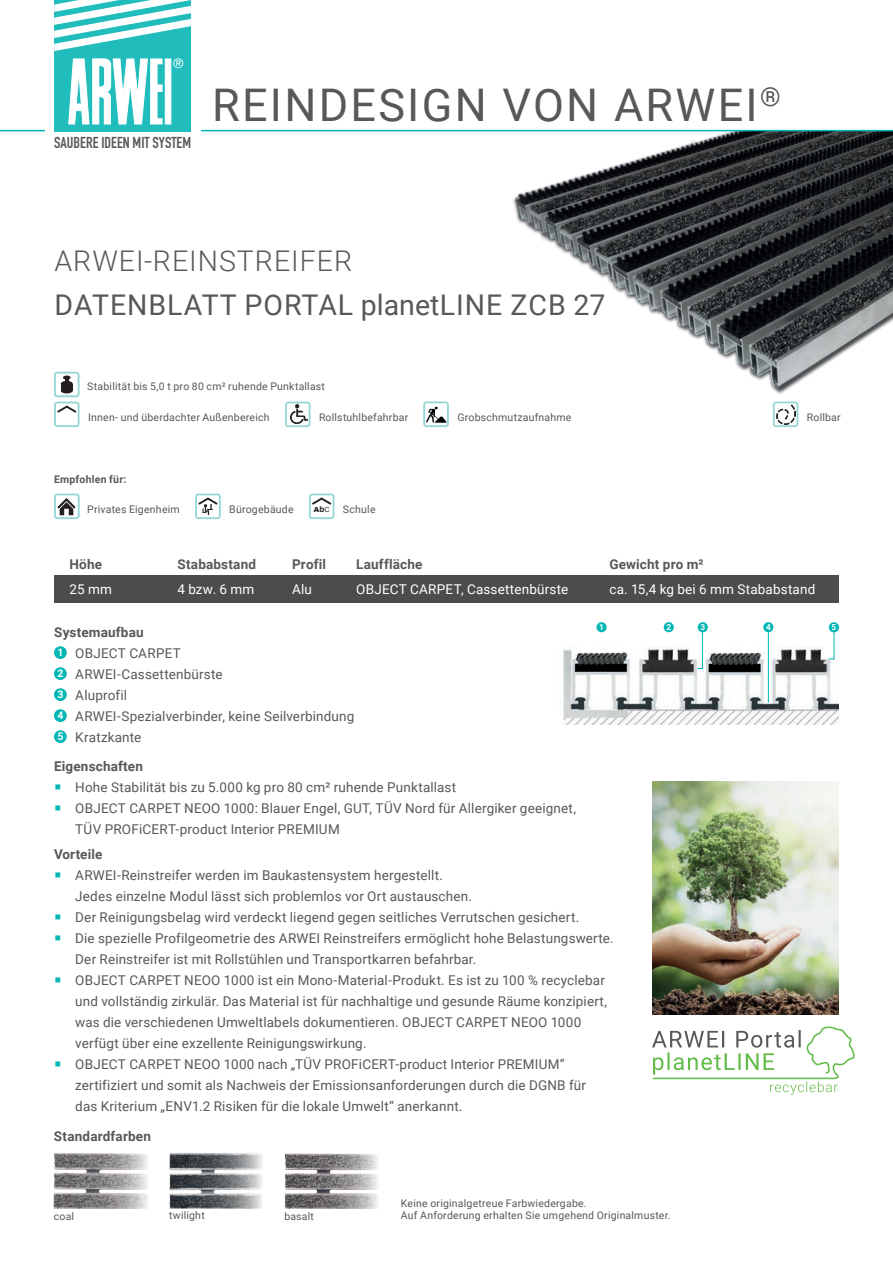
<style>
.page{position:relative;width:893px;height:1263px;background:#fff}
.page>*{position:absolute;margin:0;border:0;box-sizing:border-box;transform-origin:0 0}
.t1{font:45px "Roboto";letter-spacing:.05em;color:#57585a}
.t2{font:28.5px "Roboto";letter-spacing:.035em;color:#57585a}
.t3{font:300 28.5px "Roboto";letter-spacing:.035em;color:#57585a}
.t4{font:700 15.6px "DIN Condensed";color:#57585a}
.t5{font:13.5px/21px "Roboto";letter-spacing:.01em;color:#57585a}
.t6{font:700 13.5px "Roboto";letter-spacing:.015em;color:#57585a}
.t7{font:13.5px "Roboto";letter-spacing:.015em;color:#fff}
.t8{font:13.2px "Helvetica Neue";color:#fff}
.t9{font:10.5px/12px "Roboto";letter-spacing:.02em;color:#57585a}
.t10{font:700 10.5px "Roboto";letter-spacing:.02em;color:#57585a}
.t11{font:700 8.25px "Roboto";color:#fff}
.t12{font:900 7.05px "Arial";color:#231f20}
.s1{font-weight:700;font-size:8.1px}
.s2{font-weight:400}
.s3{font-weight:700}
.s4{font-weight:700;font-size:10.5px;color:#fff}
.s5{color:#00b6b5}
</style>
<div class="page">
<img style="left:500px;top:131px;width:393px;height:294px">
<div style="left:54px;top:575px;width:785px;height:28px;background:#4b4c4d"></div>
<img style="left:563px;top:635px;width:276px;height:90px">
<hr style="left:0;top:130px;width:893px;height:1px;background:#00b6b5">
<div style="left:45px;top:126px;width:9px;height:8px;background:#fff"></div>
<div style="left:54px;top:0;width:137px;height:131px;background:#21bdbc"></div>
<svg style="left:68px;top:58px;width:95px;height:67px"></svg>
<svg style="left:165px;top:59px;width:6px;height:65px"></svg>
<svg style="left:54px;top:0;width:137px;height:51px"></svg>
<div style="left:191px;top:127px;width:9px;height:8px;background:#fff"></div>
<div style="left:54px;top:372px;width:26px;height:25px;border:2px solid #94d5d6;border-radius:2px"></div>
<div style="left:61px;top:388px;width:12px;height:5px;background:#231f20;border-radius:50%"></div>
<svg style="left:63px;top:375px;width:8px;height:5px"></svg>
<div style="left:61px;top:381px;width:12px;height:5px;background:#231f20;border-radius:50%"></div>
<div style="left:61px;top:384px;width:12px;height:7px;background:#231f20"></div>
<div style="left:195px;top:494px;width:26px;height:25px;border:2px solid #94d5d6;border-radius:2px"></div>
<svg style="left:197px;top:496px;width:22px;height:19px"></svg>
<div style="left:309px;top:494px;width:25px;height:25px;border:2px solid #94d5d6;border-radius:2px"></div>
<svg style="left:310px;top:496px;width:23px;height:10px"></svg>
<svg style="left:55px;top:494px;width:24px;height:24px"></svg>
<div style="left:54px;top:494px;width:26px;height:25px;border:2px solid #94d5d6;border-radius:2px"></div>
<img style="left:58px;top:497px;width:18px;height:18px">
<div style="left:54px;top:402px;width:26px;height:25px;border:2px solid #94d5d6;border-radius:2px"></div>
<svg style="left:56px;top:404px;width:22px;height:10px"></svg>
<img style="left:290px;top:405px;width:17px;height:19px">
<div style="left:285px;top:402px;width:25px;height:25px;border:2px solid #94d5d6;border-radius:2px"></div>
<div style="left:773px;top:401px;width:25px;height:26px;border:2px solid #94d5d6;border-radius:2px"></div>
<img style="left:776px;top:404px;width:19px;height:20px">
<div style="left:423px;top:401px;width:26px;height:26px;border:2px solid #94d5d6;border-radius:2px"></div>
<img style="left:426px;top:403px;width:21px;height:23px">
<hr style="left:768px;top:632px;width:1px;height:70px;background:#00b6b5">
<div style="left:596px;top:622px;width:11px;height:10px;background:#00b6b5;border-radius:50%"></div>
<div style="left:763px;top:622px;width:10px;height:10px;background:#00b6b5;border-radius:50%"></div>
<div style="left:664px;top:622px;width:10px;height:10px;background:#00b6b5;border-radius:50%"></div>
<svg style="left:697px;top:629px;width:6px;height:40px"></svg>
<div style="left:698px;top:622px;width:10px;height:10px;background:#00b6b5;border-radius:50%"></div>
<svg style="left:828px;top:632px;width:7px;height:28px"></svg>
<div style="left:829px;top:622px;width:10px;height:10px;background:#00b6b5;border-radius:50%"></div>
<div style="left:54px;top:646px;width:13px;height:13px;background:#00b6b5;border-radius:50%"></div>
<div style="left:54px;top:667px;width:13px;height:13px;background:#00b6b5;border-radius:50%"></div>
<div style="left:54px;top:688px;width:13px;height:13px;background:#00b6b5;border-radius:50%"></div>
<div style="left:54px;top:709px;width:13px;height:13px;background:#00b6b5;border-radius:50%"></div>
<div style="left:54px;top:730px;width:13px;height:13px;background:#00b6b5;border-radius:50%"></div>
<img style="left:653px;top:782px;width:186px;height:232px">
<svg style="left:652px;top:1026px;width:203px;height:69px"></svg>
<img style="left:53px;top:1152px;width:95px;height:56px">
<img style="left:169px;top:1153px;width:94px;height:55px">
<img style="left:284px;top:1153px;width:94px;height:55px">
<p class="t8" style="left:173px;top:54px;width:12px">®</p>
<p class="t4" style="left:54px;top:132px;width:138px">SAUBERE IDEEN MIT SYSTEM</p>
<h1 class="t1" style="left:212px;top:73px;width:570px">REINDESIGN VON ARWEI<sup>®</sup></h1>
<h2 class="t3" style="left:55px;top:241px;width:299px">ARWEI-REINSTREIFER</h2>
<h2 class="t2" style="left:55px;top:285px;width:552px">DATENBLATT PORTAL planetLINE ZCB 27</h2>
<p class="t9" style="left:87px;top:380px;width:239px">Stabilität bis 5,0 t pro 80 cm² ruhende Punktallast</p>
<p class="t9" style="left:88px;top:411px;width:183px">Innen- und überdachter Außenbereich</p>
<p class="t9" style="left:319px;top:411px;width:91px">Rollstuhlbefahrbar</p>
<p class="t9" style="left:457px;top:411px;width:116px">Grobschmutzaufnahme</p>
<p class="t10" style="left:54px;top:472px;width:74px">Empfohlen für:</p>
<p class="t9" style="left:87px;top:503px;width:94px">Privates Eigenheim</p>
<p class="t9" style="left:229px;top:503px;width:66px">Bürogebäude</p>
<p class="t9" style="left:343px;top:503px;width:34px">Schule</p>
<p class="t12" style="left:314px;top:504px;width:17px">A<span class="s1">b</span><span class="s2">C</span></p>
<p class="t9" style="left:807px;top:411px;width:35px">Rollbar</p>
<p class="t6" style="left:69px;top:555px;width:34px">Höhe</p>
<p class="t6" style="left:177px;top:555px;width:80px">Stababstand</p>
<p class="t6" style="left:292px;top:555px;width:35px">Profil</p>
<p class="t6" style="left:356px;top:555px;width:68px">Lauffläche</p>
<p class="t6" style="left:609px;top:555px;width:96px">Gewicht pro m²</p>
<p class="t7" style="left:69px;top:580px;width:44px">25 mm</p>
<p class="t7" style="left:177px;top:580px;width:78px">4 bzw. 6 mm</p>
<p class="t7" style="left:292px;top:580px;width:21px">Alu</p>
<p class="t7" style="left:356px;top:580px;width:214px">OBJECT CARPET, Cassettenbürste</p>
<p class="t7" style="left:609px;top:580px;width:207px">ca. 15,4 kg bei 6 mm Stababstand</p>
<p class="t11" style="left:599px;top:621px;width:6px">1</p>
<p class="t11" style="left:666px;top:621px;width:6px">2</p>
<p class="t11" style="left:700px;top:621px;width:6px">3</p>
<p class="t11" style="left:766px;top:621px;width:6px">4</p>
<p class="t11" style="left:831px;top:621px;width:6px">5</p>
<p class="t5" style="left:54px;top:621px;width:302px"><span class="s3">Systemaufbau<br></span><span class="s4">1</span> OBJECT CARPET<br><span class="s4">2</span> ARWEI-Cassettenbürste<br><span class="s4">3</span> Aluprofil<br><span class="s4">4</span> ARWEI-Spezialverbinder, keine Seilverbindung<br><span class="s4">5</span> Kratzkante</p>
<p class="t6" style="left:54px;top:757px;width:91px">Eigenschaften</p>
<p class="t5" style="left:54px;top:776px;width:404px"><span class="s5">▪</span> Hohe Stabilität bis zu 5.000 kg pro 80 cm² ruhende Punktallast</p>
<p class="t5" style="left:75px;top:797px;width:502px;text-indent:-21px"><span class="s5">▪</span> OBJECT CARPET NEOO 1000: Blauer Engel, GUT, TÜV Nord für Allergiker geeignet,<br>TÜV PROFiCERT-product Interior PREMIUM</p>
<p class="t6" style="left:54px;top:845px;width:50px">Vorteile</p>
<p class="t5" style="left:75px;top:864px;width:398px;text-indent:-21px"><span class="s5">▪</span> ARWEI-Reinstreifer werden im Baukastensystem hergestellt.<br>Jedes einzelne Modul lässt sich problemlos vor Ort austauschen.</p>
<p class="t5" style="left:54px;top:906px;width:527px"><span class="s5">▪</span> Der Reinigungsbelag wird verdeckt liegend gegen seitliches Verrutschen gesichert.</p>
<p class="t5" style="left:75px;top:927px;width:540px;text-indent:-21px"><span class="s5">▪</span> Die spezielle Profilgeometrie des ARWEI Reinstreifers ermöglicht hohe Belastungswerte.<br>Der Reinstreifer ist mit Rollstühlen und Transportkarren befahrbar.</p>
<p class="t5" style="left:75px;top:969px;width:533px;text-indent:-21px"><span class="s5">▪</span> OBJECT CARPET NEOO 1000 ist ein Mono-Material-Produkt. Es ist zu 100 % recyclebar und vollständig zirkulär. Das Material ist für nachhaltige und gesunde Räume konzipiert, was die verschiedenen Umweltlabels dokumentieren. OBJECT CARPET NEOO 1000 verfügt über eine exzellente Reinigungswirkung.</p>
<p class="t5" style="left:75px;top:1053px;width:512px;text-indent:-21px"><span class="s5">▪</span> OBJECT CARPET NEOO 1000 nach „TÜV PROFiCERT-product Interior PREMIUM“ zertifiziert und somit als Nachweis der Emissionsanforderungen durch die DGNB für das Kriterium „ENV1.2 Risiken für die lokale Umwelt“ anerkannt.</p>
<p class="t6" style="left:54px;top:1126px;width:99px">Standardfarben</p>
<p class="t9" style="left:54px;top:1209px;width:22px">coal</p>
<p class="t9" style="left:169px;top:1209px;width:37px">twilight</p>
<p class="t9" style="left:284px;top:1209px;width:31px">basalt</p>
<p class="t9" style="left:401px;top:1197px;width:271px">Keine originalgetreue Farbwiedergabe.<br>Auf Anforderung erhalten Sie umgehend Originalmuster.</p>
</div>
